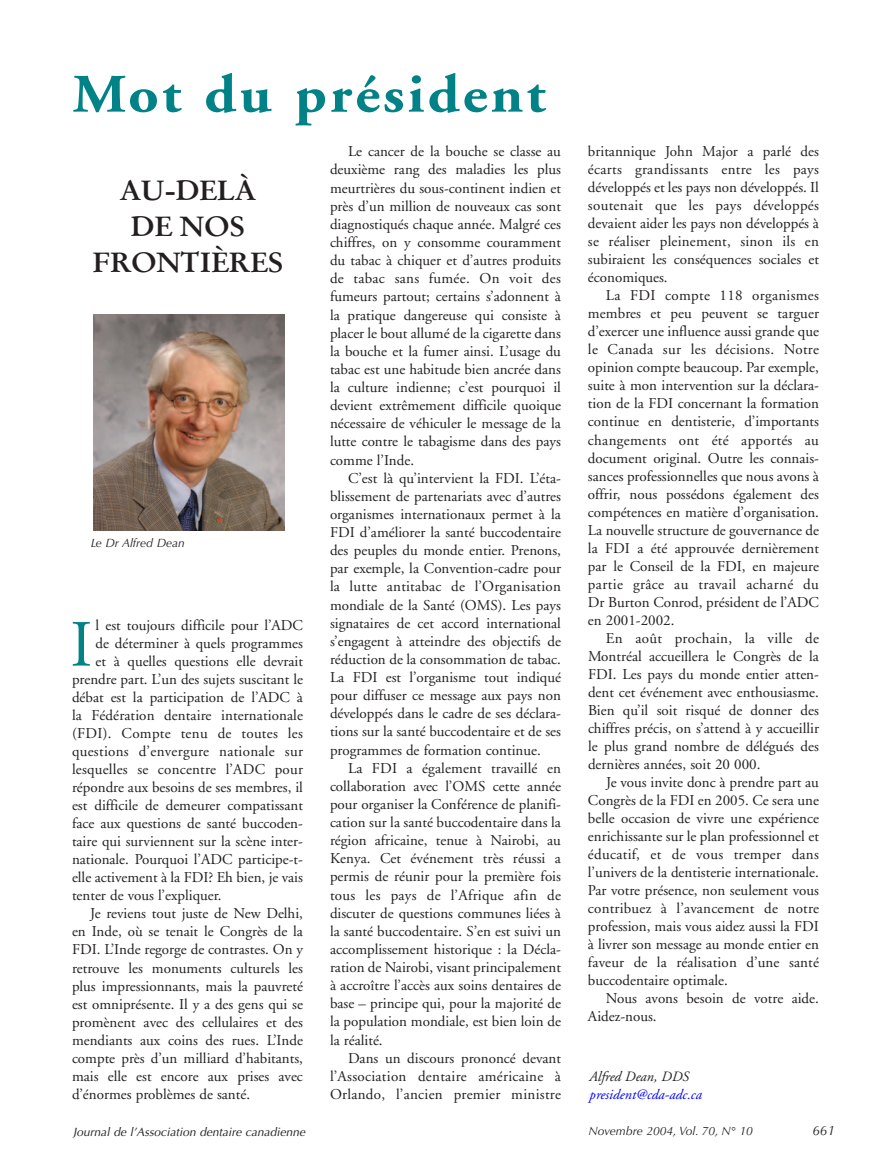
<style>
.page{position:relative;width:891px;height:1175px;background:#fff}
.page>*{position:absolute;margin:0;border:0;box-sizing:border-box;transform-origin:0 0}
.t1{font:65.85px "Adobe Garamond";color:#008286}
.t2{font:700 54px "Adobe Garamond";letter-spacing:.05em;color:#008286;scale:1.1 1}
.t3{font:700 27.75px/36px "Original Garamond BT";letter-spacing:-.01em;color:#231f20;text-align:center;scale:1.05 1}
.t4{font:15px/18.1px "Adobe Garamond";color:#231f20;text-align:justify}
.t5{font:15px "Adobe Garamond";letter-spacing:.02em;color:#231f20}
.t6{font:italic 14.25px "Adobe Garamond";color:#00f}
.t7{font:italic 14.25px "Adobe Garamond";color:#231f20}
.t8{font:italic 13.5px "Optima";color:#231f20}
.t9{font:italic 12px "Optima";color:#231f20}
.t10{font:italic 12px "Optima";color:#231f20}
</style>
<div class="page">
<img style="left:94px;top:314px;width:190px;height:216px">
<h2 class="t2" style="left:73px;top:73px;width:431px">Mot du président</h2>
<h3 class="t3" style="left:92px;top:174px;width:184px">AU-DELÀ<br>DE NOS<br>FRONTIÈRES</h3>
<p class="t10" style="left:91px;top:538px;width:96px">Le Dr Alfred Dean</p>
<h1 class="t1" style="left:70px;top:618px;width:24px">I</h1>
<p class="t4" style="left:96px;top:617px;width:209px">l est toujours difficile pour l’ADC</p>
<p class="t4" style="left:96px;top:635px;width:209px">de déterminer à quels programmes</p>
<p class="t4" style="left:96px;top:653px;width:209px">et à quelles questions elle devrait</p>
<p class="t4" style="left:72px;top:671px;width:232px">prendre part. L’un des sujets suscitant le</p>
<p class="t4" style="left:72px;top:689px;width:233px">débat est la participation de l’ADC à</p>
<p class="t4" style="left:72px;top:707px;width:233px">la Fédération dentaire internationale</p>
<p class="t5" style="left:72px;top:727px;width:232px">(FDI). Compte tenu de toutes les</p>
<p class="t5" style="left:72px;top:745px;width:232px">questions d’envergure nationale sur</p>
<p class="t4" style="left:72px;top:761px;width:233px">lesquelles se concentre l’ADC pour</p>
<p class="t4" style="left:72px;top:779px;width:232px">répondre aux besoins de ses membres, il</p>
<p class="t4" style="left:72px;top:797px;width:232px">est difficile de demeurer compatissant</p>
<p class="t4" style="left:72px;top:815px;width:232px">face aux questions de santé buccoden-</p>
<p class="t4" style="left:72px;top:833px;width:232px">taire qui surviennent sur la scène inter-</p>
<p class="t4" style="left:72px;top:851px;width:233px">nationale. Pourquoi l’ADC participe-t-</p>
<p class="t4" style="left:72px;top:869px;width:232px">elle activement à la FDI? Eh bien, je vais</p>
<p class="t4" style="left:72px;top:887px;width:151px">tenter de vous l’expliquer.</p>
<p class="t4" style="left:90px;top:906px;width:214px">Je reviens tout juste de New Delhi,</p>
<p class="t4" style="left:72px;top:924px;width:232px">en Inde, où se tenait le Congrès de la</p>
<p class="t4" style="left:72px;top:942px;width:232px">FDI. L’Inde regorge de contrastes. On y</p>
<p class="t4" style="left:72px;top:960px;width:232px">retrouve les monuments culturels les</p>
<p class="t4" style="left:72px;top:978px;width:232px">plus impressionnants, mais la pauvreté</p>
<p class="t4" style="left:72px;top:996px;width:232px">est omniprésente. Il y a des gens qui se</p>
<p class="t4" style="left:72px;top:1014px;width:232px">promènent avec des cellulaires et des</p>
<p class="t4" style="left:72px;top:1032px;width:232px">mendiants aux coins des rues. L’Inde</p>
<p class="t4" style="left:72px;top:1050px;width:232px">compte près d’un milliard d’habitants,</p>
<p class="t4" style="left:72px;top:1068px;width:232px">mais elle est encore aux prises avec</p>
<p class="t4" style="left:72px;top:1086px;width:180px">d’énormes problèmes de santé.</p>
<p class="t4" style="left:330px;top:144px;width:233px;text-indent:18px">Le cancer de la bouche se classe au deuxième rang des maladies les plus meurtrières du sous-continent indien et près d’un million de nouveaux cas sont diagnostiqués chaque année. Malgré ces chiffres, on y consomme couramment du tabac à chiquer et d’autres produits de tabac sans fumée. On voit des fumeurs partout; certains s’adonnent à la pratique dangereuse qui consiste à placer le bout allumé de la cigarette dans la bouche et la fumer ainsi. L’usage du tabac est une habitude bien ancrée dans la culture indienne; c’est pourquoi il devient extrêmement difficile quoique nécessaire de véhiculer le message de la lutte contre le tabagisme dans des pays comme l’Inde.</p>
<p class="t4" style="left:330px;top:470px;width:233px;text-indent:18px">C’est là qu’intervient la FDI. L’éta&shy;blissement de partenariats avec d’autres organismes internationaux permet à la FDI d’améliorer la santé buccodentaire des peuples du monde entier. Prenons, par exemple, la Convention-cadre pour la lutte antitabac de l’Organisation mondiale de la Santé (OMS). Les pays signataires de cet accord international s’engagent à atteindre des objectifs de réduction de la consommation de tabac.<br>La FDI est l’organisme tout indiqué pour diffuser ce message aux pays non développés dans le cadre de ses déclara&shy;tions sur la santé buccodentaire et de ses programmes de formation continue.</p>
<p class="t4" style="left:330px;top:760px;width:233px;text-indent:18px">La FDI a également travaillé en collaboration avec l’OMS cette année pour organiser la Conférence de planifi&shy;cation sur la santé buccodentaire dans la région africaine, tenue à Nairobi, au Kenya. Cet événement très réussi a permis de réunir pour la première fois tous les pays de l’Afrique afin de discuter de questions communes liées à la santé buccodentaire. S’en est suivi un accomplissement historique : la Décla&shy;ration de Nairobi, visant principalement à accroître l’accès aux soins dentaires de base – principe qui, pour la majorité de la population mondiale, est bien loin de la réalité.</p>
<p class="t4" style="left:330px;top:1050px;width:233px;text-indent:18px">Dans un discours prononcé devant l’Association dentaire américaine à Orlando, l’ancien premier ministre</p>
<p class="t4" style="left:588px;top:144px;width:232px">britannique John Major a parlé des écarts grandissants entre les pays développés et les pays non développés. Il soutenait que les pays développés devaient aider les pays non développés à se réaliser pleinement, sinon ils en subiraient les conséquences sociales et économiques.</p>
<p class="t4" style="left:588px;top:288px;width:233px;text-indent:18px">La FDI compte 118 organismes membres et peu peuvent se targuer d’exercer une influence aussi grande que le Canada sur les décisions. Notre opinion compte beaucoup. Par exemple, suite à mon intervention sur la déclara&shy;tion de la FDI concernant la formation continue en dentisterie, d’importants changements ont été apportés au document original. Outre les connais&shy;sances professionnelles que nous avons à offrir, nous possédons également des compétences en matière d’organisation.<br>La nouvelle structure de gouvernance de la FDI a été approuvée dernièrement par le Conseil de la FDI, en majeure partie grâce au travail acharné du Dr Burton Conrod, président de l’ADC en 2001-2002.</p>
<p class="t4" style="left:588px;top:630px;width:233px;text-indent:18px">En août prochain, la ville de Montréal accueillera le Congrès de la FDI. Les pays du monde entier atten&shy;dent cet événement avec enthousiasme.<br>Bien qu’il soit risqué de donner des chiffres précis, on s’attend à y accueillir le plus grand nombre de délégués des dernières années, soit 20 000.</p>
<p class="t4" style="left:588px;top:774px;width:233px;text-indent:18px">Je vous invite donc à prendre part au Congrès de la FDI en 2005. Ce sera une belle occasion de vivre une expérience enrichissante sur le plan professionnel et éducatif, et de vous tremper dans l’univers de la dentisterie internationale.<br>Par votre présence, non seulement vous contribuez à l’avancement de notre profession, mais vous aidez aussi la FDI à livrer son message au monde entier en faveur de la réalisation d’une santé buccodentaire optimale.</p>
<p class="t4" style="left:588px;top:990px;width:232px;text-indent:18px">Nous avons besoin de votre aide.<br>Aidez-nous.</p>
<p class="t7" style="left:589px;top:1070px;width:101px">Alfred Dean, DDS</p>
<p class="t6" style="left:589px;top:1088px;width:114px">president@cda-adc.ca</p>
<p class="t9" style="left:73px;top:1126px;width:233px">Journal de l’Association dentaire canadienne</p>
<p class="t10" style="left:588px;top:1126px;width:166px">Novembre 2004, Vol. 70, N° 10</p>
<p class="t8" style="left:812px;top:1125px;width:24px">661</p>
</div>
